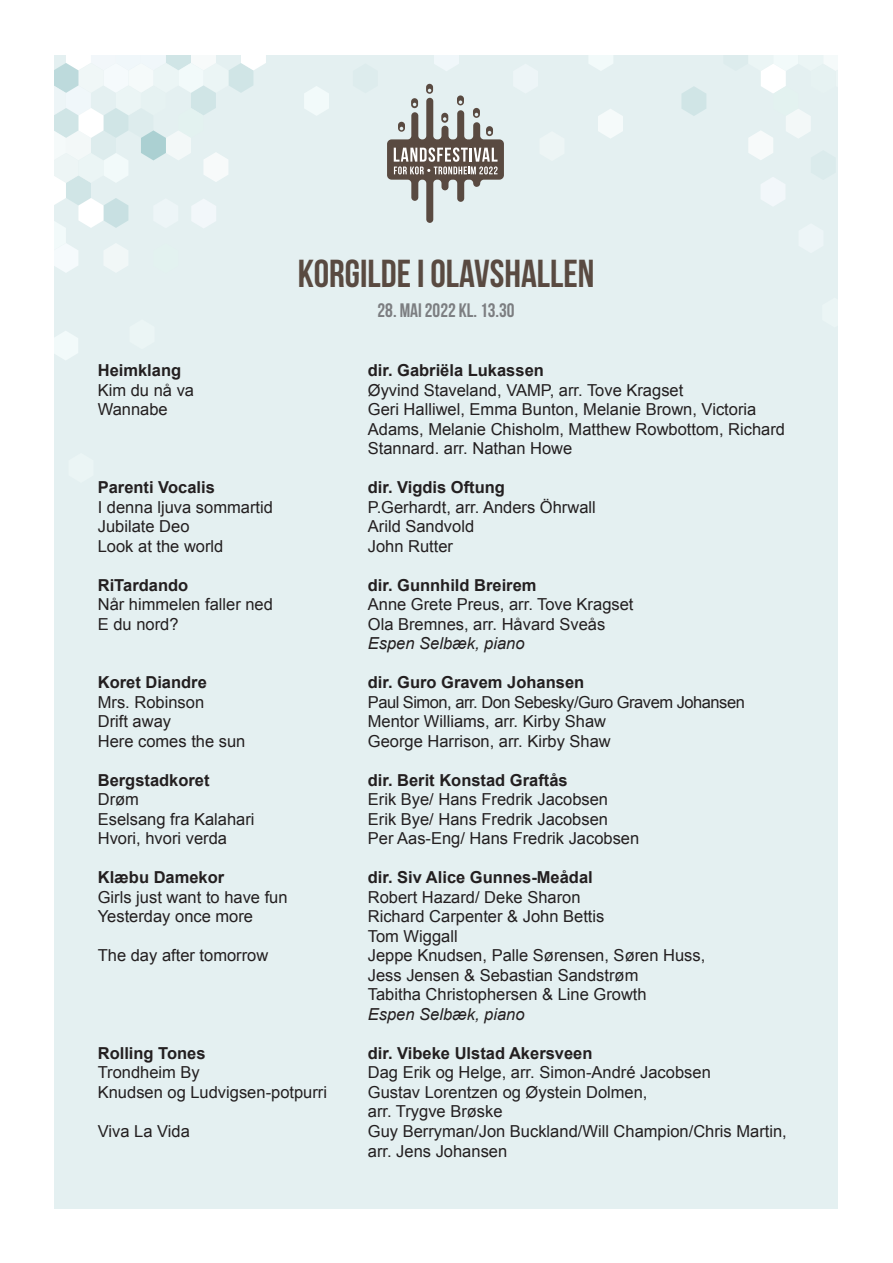
<style>
.page{position:relative;width:893px;height:1263px;background:#fff}
.page>*{position:absolute;margin:0;border:0;box-sizing:border-box;transform-origin:0 0}
.t1{font:39px "Bebas Neue";color:#594a41}
.t2{font:19.5px "Bebas Neue";color:#7c7e81}
.t3{font:16.5px/19.5px "Arial";color:#231f20}
.t4{font:700 16.5px "Arial";color:#231f20}
.t5{font:16.5px "Arial";letter-spacing:-.03em;color:#231f20}
.s1{font-style:italic}
</style>
<div class="page">
<div style="left:54px;top:54px;width:785px;height:1155px;background:#e4f0f1"></div>
<svg style="left:434px;top:54px;width:25px;height:17px"></svg>
<svg style="left:681px;top:54px;width:157px;height:152px"></svg>
<svg style="left:588px;top:54px;width:25px;height:17px"></svg>
<svg style="left:598px;top:109px;width:25px;height:29px"></svg>
<svg style="left:387px;top:84px;width:117px;height:139px"></svg>
<svg style="left:54px;top:54px;width:212px;height:219px"></svg>
<svg style="left:54px;top:331px;width:24px;height:29px"></svg>
<svg style="left:304px;top:86px;width:25px;height:29px"></svg>
<div style="left:838px;top:0;width:55px;height:1263px;background:#fff"></div>
<p class="t1" style="left:298px;top:252px;width:298px">KORGILDE I OLAVSHALLEN</p>
<p class="t2" style="left:378px;top:300px;width:139px">28. MAI 2022 KL. 13.30</p>
<p class="t4" style="left:98px;top:360px;width:85px">Heimklang</p>
<p class="t4" style="left:368px;top:360px;width:178px">dir. Gabriëla Lukassen</p>
<p class="t3" style="left:98px;top:380px;width:98px">Kim du nå va</p>
<p class="t3" style="left:368px;top:380px;width:317px">Øyvind Staveland, VAMP, arr. Tove Kragset</p>
<p class="t3" style="left:98px;top:400px;width:72px">Wannabe</p>
<p class="t3" style="left:368px;top:400px;width:419px">Geri Halliwel, Emma Bunton, Melanie Brown, Victoria<br>Adams, Melanie Chisholm, Matthew Rowbottom, Richard<br>Stannard. arr. Nathan Howe</p>
<p class="t4" style="left:98px;top:477px;width:119px">Parenti Vocalis</p>
<p class="t4" style="left:368px;top:477px;width:139px">dir. Vigdis Oftung</p>
<p class="t3" style="left:98px;top:497px;width:177px">I denna ljuva sommartid</p>
<p class="t3" style="left:368px;top:497px;width:230px">P.Gerhardt, arr. Anders Öhrwall</p>
<p class="t3" style="left:98px;top:517px;width:93px">Jubilate Deo</p>
<p class="t3" style="left:368px;top:517px;width:108px">Arild Sandvold</p>
<p class="t3" style="left:98px;top:536px;width:127px">Look at the world</p>
<p class="t3" style="left:368px;top:536px;width:87px">John Rutter</p>
<p class="t4" style="left:98px;top:574px;width:92px">RiTardando</p>
<p class="t4" style="left:368px;top:574px;width:170px">dir. Gunnhild Breirem</p>
<p class="t3" style="left:98px;top:595px;width:177px">Når himmelen faller ned</p>
<p class="t3" style="left:368px;top:595px;width:267px">Anne Grete Preus, arr. Tove Kragset</p>
<p class="t3" style="left:98px;top:614px;width:82px">E du nord?</p>
<p class="t3" style="left:368px;top:614px;width:239px">Ola Bremnes, arr. Håvard Sveås<br><span class="s1">Espen Selbæk, piano</span></p>
<p class="t4" style="left:98px;top:672px;width:111px">Koret Diandre</p>
<p class="t4" style="left:368px;top:672px;width:218px">dir. Guro Gravem Johansen</p>
<p class="t3" style="left:98px;top:692px;width:108px">Mrs. Robinson</p>
<p class="t5" style="left:368px;top:691px;width:378px">Paul Simon, arr. Don Sebesky/Guro Gravem Johansen</p>
<p class="t3" style="left:98px;top:712px;width:75px">Drift away</p>
<p class="t3" style="left:368px;top:712px;width:240px">Mentor Williams, arr. Kirby Shaw</p>
<p class="t3" style="left:98px;top:731px;width:149px">Here comes the sun</p>
<p class="t3" style="left:368px;top:731px;width:244px">George Harrison, arr. Kirby Shaw</p>
<p class="t4" style="left:98px;top:769px;width:113px">Bergstadkoret</p>
<p class="t4" style="left:368px;top:769px;width:201px">dir. Berit Konstad Graftås</p>
<p class="t3" style="left:98px;top:790px;width:43px">Drøm</p>
<p class="t3" style="left:368px;top:790px;width:242px">Erik Bye/ Hans Fredrik Jacobsen</p>
<p class="t3" style="left:98px;top:809px;width:158px">Eselsang fra Kalahari</p>
<p class="t3" style="left:368px;top:809px;width:242px">Erik Bye/ Hans Fredrik Jacobsen</p>
<p class="t3" style="left:98px;top:829px;width:131px">Hvori, hvori verda</p>
<p class="t3" style="left:368px;top:829px;width:273px">Per Aas-Eng/ Hans Fredrik Jacobsen</p>
<p class="t4" style="left:98px;top:867px;width:128px">Klæbu Damekor</p>
<p class="t4" style="left:368px;top:867px;width:226px">dir. Siv Alice Gunnes-Meådal</p>
<p class="t3" style="left:98px;top:887px;width:191px">Girls just want to have fun</p>
<p class="t3" style="left:368px;top:887px;width:214px">Robert Hazard/ Deke Sharon</p>
<p class="t3" style="left:98px;top:907px;width:157px">Yesterday once more</p>
<p class="t3" style="left:368px;top:907px;width:238px">Richard Carpenter &amp; John Bettis<br>Tom Wiggall</p>
<p class="t3" style="left:98px;top:946px;width:172px">The day after tomorrow</p>
<p class="t3" style="left:368px;top:946px;width:339px">Jeppe Knudsen, Palle Sørensen, Søren Huss,</p>
<p class="t3" style="left:368px;top:965px;width:280px">Jess Jensen &amp; Sebastian Sandstrøm<br>Tabitha Christophersen &amp; Line Growth<br><span class="s1">Espen Selbæk, piano</span></p>
<p class="t4" style="left:98px;top:1042px;width:109px">Rolling Tones</p>
<p class="t4" style="left:368px;top:1042px;width:226px">dir. Vibeke Ulstad Akersveen</p>
<p class="t3" style="left:98px;top:1063px;width:104px">Trondheim By</p>
<p class="t3" style="left:368px;top:1063px;width:344px">Dag Erik og Helge, arr. Simon-André Jacobsen</p>
<p class="t3" style="left:98px;top:1082px;width:231px">Knudsen og Ludvigsen-potpurri</p>
<p class="t3" style="left:368px;top:1082px;width:281px">Gustav Lorentzen og Øystein Dolmen,</p>
<p class="t3" style="left:368px;top:1102px;width:136px">arr. Trygve Brøske</p>
<p class="t3" style="left:98px;top:1121px;width:94px">Viva La Vida</p>
<p class="t3" style="left:368px;top:1121px;width:421px">Guy Berryman/Jon Buckland/Will Champion/Chris Martin, arr. Jens Johansen</p>
</div>
